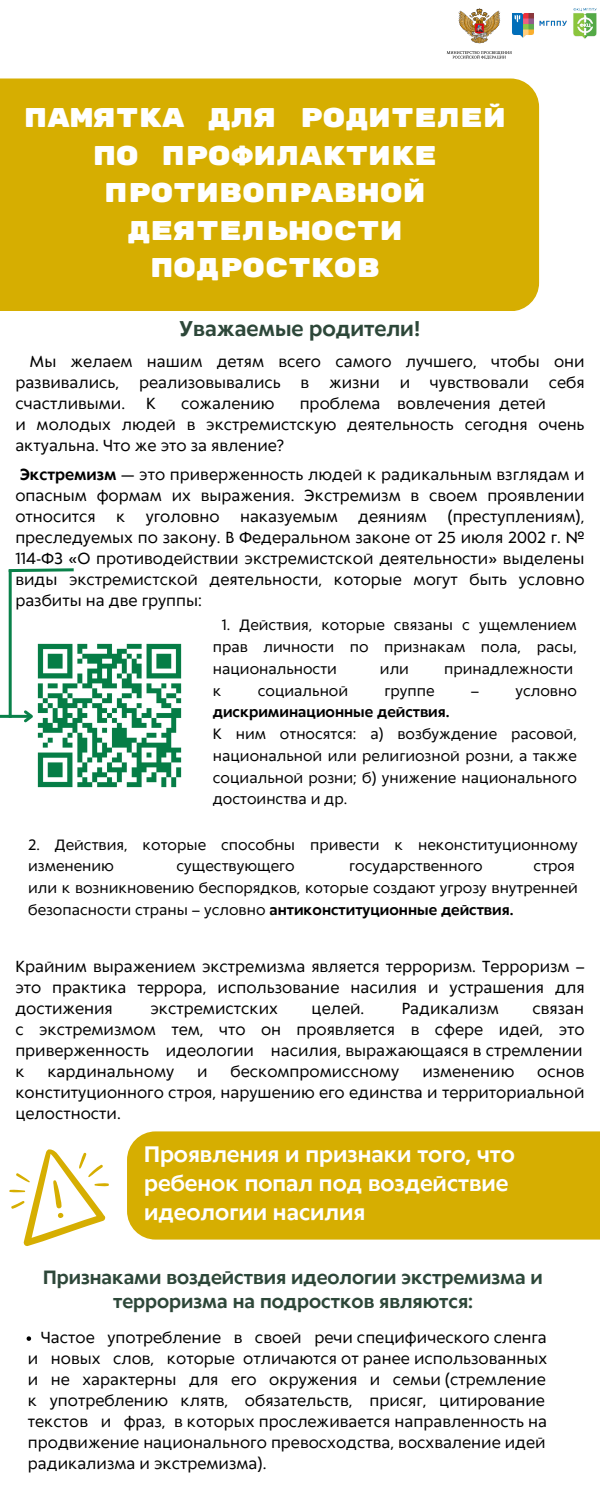
<style>
.page{position:relative;width:600px;height:1500px;background:#fff}
.page>*{position:absolute;margin:0;border:0;box-sizing:border-box;transform-origin:0 0}
.t1{font:27px/37.5px "Rubik Mono One";color:#fff;text-align:center}
.t2{font:700 21px/29.2px "Klein Text";color:#fff}
.t3{font:700 20px "Klein Text";color:#2d4739}
.t4{font:700 18px/24.8px "Klein Text";color:#2d4739;text-align:center}
.t5{font:15px/21px "Klein Text";color:#000;text-align:justify}
.t6{font:14px/21.8px "Klein Text";color:#000;text-align:justify}
.t7{font:700 14px "Klein Text";color:#000}
.s1{font-weight:700}
</style>
<div class="page">
<img style="left:577px;top:8px;width:20px;height:31px">
<img style="left:521px;top:8px;width:56px;height:30px">
<img style="left:446px;top:8px;width:75px;height:51px">
<div style="left:0;top:78px;width:539px;height:233px;background:#d6ae01"></div>
<div style="left:127px;top:1131px;width:473px;height:109px;background:#d6ae01"></div>
<svg style="left:9px;top:1149px;width:100px;height:97px"></svg>
<img style="left:37px;top:643px;width:145px;height:145px">
<svg style="left:27px;top:1336px;width:4px;height:5px"></svg>
<svg style="left:8px;top:568px;width:66px;height:6px"></svg>
<hr style="left:9px;top:570px;width:3px;height:148px;background:#09814a">
<hr style="left:0;top:715px;width:31px;height:3px;background:#09814a">
<svg style="left:21px;top:710px;width:12px;height:13px"></svg>
<p class="t1" style="left:24px;top:100px;width:483px">Памятка для родителей по профилактике противоправной деятельности подростков</p>
<h2 class="t3" style="left:180px;top:319px;width:242px">Уважаемые родители!</h2>
<p class="t5" style="left:15px;top:352px;width:571px;text-indent:14px">Мы желаем нашим детям всего самого лучшего, чтобы они развивались,</p>
<p class="t5" style="left:139px;top:373px;width:143px">реализовывались</p>
<p class="t5" style="left:301px;top:373px;width:10px">в</p>
<p class="t5" style="left:329px;top:373px;width:52px">жизни</p>
<p class="t5" style="left:400px;top:373px;width:12px">и</p>
<p class="t5" style="left:430px;top:373px;width:100px">чувствовали</p>
<p class="t5" style="left:549px;top:373px;width:37px">себя</p>
<p class="t5" style="left:15px;top:394px;width:111px">счастливыми.</p>
<p class="t5" style="left:146px;top:394px;width:11px">К</p>
<p class="t5" style="left:181px;top:394px;width:95px">сожалению</p>
<p class="t5" style="left:300px;top:394px;width:248px">проблема вовлечения детей</p>
<p class="t5" style="left:15px;top:415px;width:571px">и молодых людей в экстремистскую деятельность сегодня очень актуальна. Что же это за явление?</p>
<p class="t5" style="left:15px;top:465px;width:571px;text-indent:5px"><span class="s1">Экстремизм</span> — это приверженность людей к радикальным взглядам и опасным формам их выражения. Экстремизм в своем проявлении относится</p>
<p class="t5" style="left:15px;top:507px;width:571px;text-indent:432px">(преступлениям), преследуемых по закону. В Федеральном законе от 25 июля 2002 г. № 114-ФЗ «О противодействии экстремистской деятельности» выделены виды экстремистской деятельности, которые могут быть условно разбиты на две группы:</p>
<p class="t5" style="left:116px;top:507px;width:11px">к</p>
<p class="t5" style="left:146px;top:507px;width:76px">уголовно</p>
<p class="t5" style="left:240px;top:507px;width:99px">наказуемым</p>
<p class="t5" style="left:358px;top:507px;width:70px">деяниям</p>
<p class="t6" style="left:213px;top:615px;width:366px;text-indent:9px">1. Действия, которые связаны с ущемлением прав личности по признакам пола, расы, национальности</p>
<p class="t6" style="left:380px;top:659px;width:31px">или</p>
<p class="t6" style="left:444px;top:659px;width:131px">принадлежности</p>
<p class="t6" style="left:213px;top:681px;width:10px">к</p>
<p class="t6" style="left:258px;top:681px;width:92px">социальной</p>
<p class="t6" style="left:385px;top:681px;width:51px">группе</p>
<p class="t6" style="left:471px;top:681px;width:10px">–</p>
<p class="t6" style="left:515px;top:681px;width:63px">условно</p>
<p class="t7" style="left:213px;top:705px;width:238px">дискриминационные действия.</p>
<p class="t6" style="left:213px;top:724px;width:366px">К ним относятся: а) возбуждение расовой, национальной или религиозной розни, а также социальной розни; б) унижение национального достоинства и др.</p>
<p class="t6" style="left:28px;top:835px;width:551px">2. Действия, которые способны привести к неконституционному изменению</p>
<p class="t6" style="left:176px;top:856px;width:120px">существующего</p>
<p class="t6" style="left:349px;top:856px;width:135px">государственного</p>
<p class="t6" style="left:534px;top:856px;width:43px">строя</p>
<p class="t6" style="left:28px;top:878px;width:551px">или к возникновению беспорядков, которые создают угрозу внутренней безопасности страны – условно <span class="s1">антиконституционные действия.</span></p>
<p class="t5" style="left:15px;top:958px;width:571px">Крайним выражением экстремизма является терроризм. Терроризм – это практика террора, использование насилия и устрашения для достижения</p>
<p class="t5" style="left:151px;top:1000px;width:129px">экстремистских</p>
<p class="t5" style="left:312px;top:1000px;width:54px">целей.</p>
<p class="t5" style="left:402px;top:1000px;width:98px">Радикализм</p>
<p class="t5" style="left:532px;top:1000px;width:53px">связан</p>
<p class="t5" style="left:15px;top:1021px;width:571px">с экстремизмом тем, что он проявляется в сфере идей, это приверженность идеологии насилия, выражающаяся в стремлении</p>
<p class="t5" style="left:15px;top:1063px;width:11px">к</p>
<p class="t5" style="left:47px;top:1063px;width:128px">кардинальному</p>
<p class="t5" style="left:197px;top:1063px;width:12px">и</p>
<p class="t5" style="left:230px;top:1063px;width:171px">бескомпромиссному</p>
<p class="t5" style="left:422px;top:1063px;width:93px">изменению</p>
<p class="t5" style="left:15px;top:1063px;width:571px;text-indent:522px">основ конституционного строя, нарушению его единства и территориальной целостности.</p>
<p class="t2" style="left:144px;top:1141px;width:372px">Проявления и признаки того, что ребенок попал под воздействие идеологии насилия</p>
<p class="t4" style="left:43px;top:1266px;width:501px">Признаками воздействия идеологии экстремизма и терроризма на подростков являются:</p>
<p class="t5" style="left:41px;top:1328px;width:508px">Частое употребление в своей речи специфического сленга</p>
<p class="t5" style="left:28px;top:1349px;width:521px">и новых слов, которые отличаются от ранее использованных</p>
<p class="t5" style="left:28px;top:1370px;width:519px">и не характерны для его окружения и семьи (стремление</p>
<p class="t5" style="left:28px;top:1391px;width:519px">к употреблению клятв, обязательств, присяг, цитирование</p>
<p class="t5" style="left:28px;top:1412px;width:521px">текстов и фраз, в которых прослеживается направленность на</p>
<p class="t5" style="left:28px;top:1433px;width:519px">продвижение национального превосходства, восхваление идей</p>
<p class="t5" style="left:28px;top:1454px;width:240px">радикализма и экстремизма).</p>
</div>
